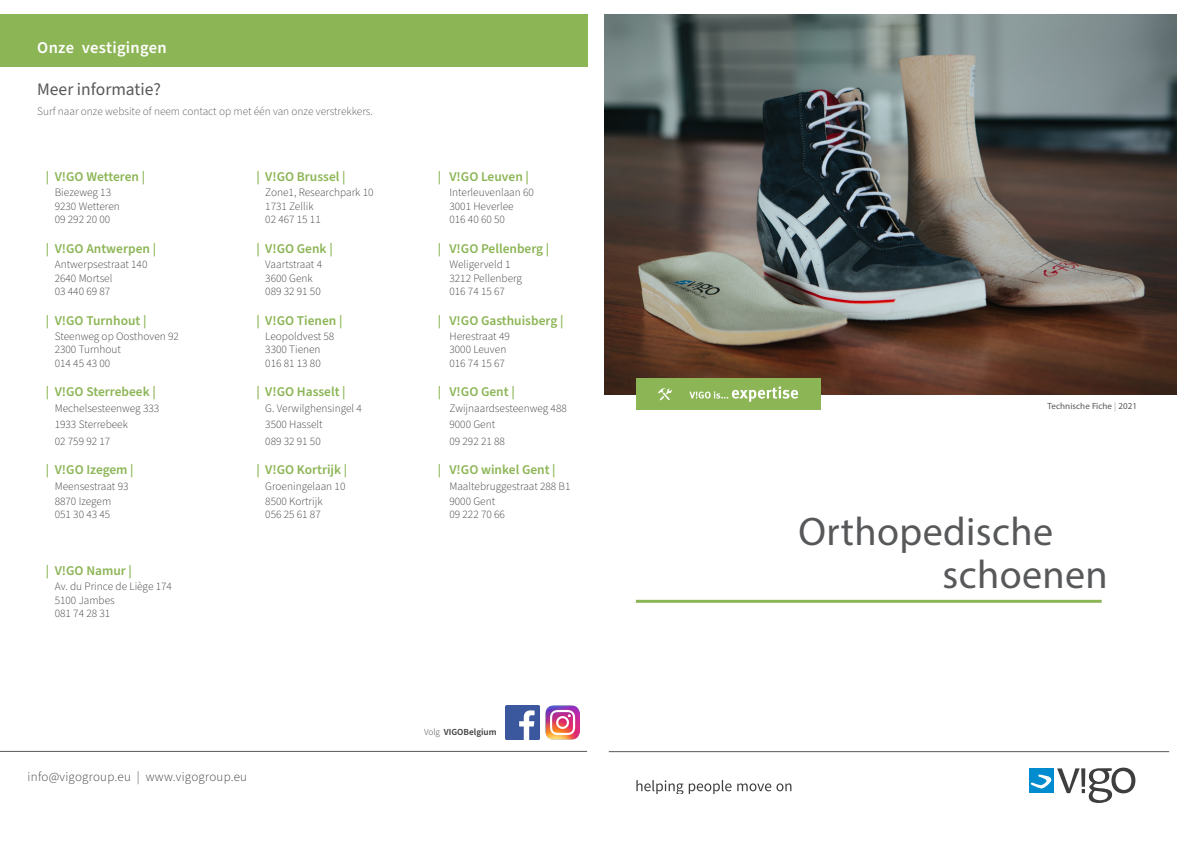
<style>
.page{position:relative;width:1191px;height:842px;background:#fff}
.page>*{position:absolute;margin:0;border:0;box-sizing:border-box;transform-origin:0 0}
.t1{font:40px "Myriad Pro";letter-spacing:.01em;color:#57585a}
.t2{font:17.5px "Source Sans Pro";color:#57585a}
.t3{font:600 16.5px "Source Sans Pro";letter-spacing:.02em;color:#fff}
.t4{font:600 13.4px "Source Sans Pro";color:#8cb555}
.t5{font:300 13px "Source Sans Pro";letter-spacing:.02em;color:#3e3e3f}
.t6{font:300 11.3px "Source Sans Pro";color:#3e3e3f}
.t7{font:300 11.3px "Source Sans Pro";color:#57585a}
.body{font:600 9.3px "Source Sans Pro";color:#3e3e3f}
.t8{font:9px "Myriad Pro";letter-spacing:.01em;color:#57585a}
.s1{font-weight:300}
.s2{font-family:"Source Sans Pro";font-weight:300}
</style>
<div class="page">
<img style="left:604px;top:14px;width:572px;height:380px">
<div style="left:1028px;top:768px;width:25px;height:25px;background:#008cce"></div>
<svg style="left:1030px;top:767px;width:105px;height:36px"></svg>
<svg style="left:636px;top:780px;width:47px;height:13px"></svg>
<svg style="left:689px;top:780px;width:42px;height:13px"></svg>
<svg style="left:737px;top:783px;width:54px;height:8px"></svg>
<hr style="left:609px;top:751px;width:560px;height:1px;background:#57585a">
<hr style="left:636px;top:600px;width:465px;height:3px;background:#8cb555">
<div style="left:636px;top:378px;width:184px;height:32px;background:#8cb555"></div>
<svg style="left:689px;top:386px;width:109px;height:16px"></svg>
<svg style="left:658px;top:388px;width:13px;height:12px"></svg>
<div style="left:0;top:14px;width:587px;height:53px;background:#8cb555"></div>
<hr style="left:0;top:751px;width:587px;height:1px;background:#57585a">
<img style="left:505px;top:705px;width:34px;height:34px">
<img style="left:545px;top:705px;width:34px;height:34px">
<p class="t3" style="left:37px;top:36px;width:131px">Onze vestigingen</p>
<p class="t2" style="left:37px;top:77px;width:125px">Meer informatie?</p>
<p class="t7" style="left:37px;top:103px;width:337px">Surf naar onze website of neem contact op met één van onze verstrekkers.</p>
<p class="t4" style="left:46px;top:168px;width:101px">| V!GO Wetteren |</p>
<p class="t4" style="left:256px;top:168px;width:91px">| V!GO Brussel |</p>
<p class="t4" style="left:438px;top:168px;width:93px">| V!GO Leuven |</p>
<p class="t6" style="left:55px;top:185px;width:58px">Biezeweg 13</p>
<p class="t6" style="left:265px;top:185px;width:110px">Zone1, Researchpark 10</p>
<p class="t6" style="left:449px;top:185px;width:86px">Interleuvenlaan 60</p>
<p class="t6" style="left:55px;top:199px;width:67px">9230 Wetteren</p>
<p class="t6" style="left:265px;top:199px;width:50px">1731 Zellik</p>
<p class="t6" style="left:449px;top:199px;width:66px">3001 Heverlee</p>
<p class="t6" style="left:55px;top:212px;width:57px">09 292 20 00</p>
<p class="t6" style="left:265px;top:212px;width:57px">02 467 15 11</p>
<p class="t6" style="left:449px;top:212px;width:57px">016 40 60 50</p>
<p class="t4" style="left:46px;top:239px;width:112px">| V!GO Antwerpen |</p>
<p class="t4" style="left:256px;top:239px;width:78px">| V!GO Genk |</p>
<p class="t4" style="left:438px;top:239px;width:113px">| V!GO Pellenberg |</p>
<p class="t6" style="left:55px;top:257px;width:94px">Antwerpsestraat 140</p>
<p class="t6" style="left:265px;top:257px;width:58px">Vaartstraat 4</p>
<p class="t6" style="left:449px;top:257px;width:63px">Weligerveld 1</p>
<p class="t6" style="left:55px;top:270px;width:59px">2640 Mortsel</p>
<p class="t6" style="left:265px;top:270px;width:49px">3600 Genk</p>
<p class="t6" style="left:449px;top:270px;width:74px">3212 Pellenberg</p>
<p class="t6" style="left:55px;top:284px;width:57px">03 440 69 87</p>
<p class="t6" style="left:265px;top:284px;width:57px">089 32 91 50</p>
<p class="t6" style="left:449px;top:284px;width:57px">016 74 15 67</p>
<p class="t4" style="left:46px;top:311px;width:102px">| V!GO Turnhout |</p>
<p class="t4" style="left:256px;top:311px;width:88px">| V!GO Tienen |</p>
<p class="t4" style="left:438px;top:311px;width:127px">| V!GO Gasthuisberg |</p>
<p class="t6" style="left:55px;top:329px;width:126px">Steenweg op Oosthoven 92</p>
<p class="t6" style="left:265px;top:329px;width:71px">Leopoldvest 58</p>
<p class="t6" style="left:449px;top:329px;width:62px">Herestraat 49</p>
<p class="t6" style="left:55px;top:342px;width:68px">2300 Turnhout</p>
<p class="t6" style="left:265px;top:342px;width:57px">3300 Tienen</p>
<p class="t6" style="left:449px;top:342px;width:58px">3000 Leuven</p>
<p class="t6" style="left:55px;top:355px;width:57px">014 45 43 00</p>
<p class="t6" style="left:265px;top:355px;width:57px">016 81 13 80</p>
<p class="t6" style="left:449px;top:355px;width:57px">016 74 15 67</p>
<p class="t4" style="left:46px;top:383px;width:111px">| V!GO Sterrebeek |</p>
<p class="t4" style="left:256px;top:383px;width:91px">| V!GO Hasselt |</p>
<p class="t4" style="left:438px;top:383px;width:79px">| V!GO Gent |</p>
<p class="t6" style="left:55px;top:401px;width:106px">Mechelsesteenweg 333</p>
<p class="t6" style="left:265px;top:401px;width:98px">G. Verwilghensingel 4</p>
<p class="t6" style="left:449px;top:401px;width:119px">Zwijnaardsesteenweg 488</p>
<p class="t6" style="left:55px;top:417px;width:75px">1933 Sterrebeek</p>
<p class="t6" style="left:265px;top:417px;width:59px">3500 Hasselt</p>
<p class="t6" style="left:449px;top:417px;width:47px">9000 Gent</p>
<p class="t6" style="left:55px;top:433px;width:57px">02 759 92 17</p>
<p class="t6" style="left:265px;top:433px;width:57px">089 32 91 50</p>
<p class="t6" style="left:449px;top:433px;width:57px">09 292 21 88</p>
<p class="t4" style="left:46px;top:461px;width:89px">| V!GO Izegem |</p>
<p class="t4" style="left:256px;top:461px;width:92px">| V!GO Kortrijk |</p>
<p class="t4" style="left:438px;top:461px;width:119px">| V!GO winkel Gent |</p>
<p class="t6" style="left:55px;top:478px;width:75px">Meensestraat 93</p>
<p class="t6" style="left:265px;top:478px;width:82px">Groeningelaan 10</p>
<p class="t6" style="left:449px;top:478px;width:123px">Maaltebruggestraat 288 B1</p>
<p class="t6" style="left:55px;top:494px;width:58px">8870 Izegem</p>
<p class="t6" style="left:265px;top:494px;width:59px">8500 Kortrijk</p>
<p class="t6" style="left:449px;top:494px;width:47px">9000 Gent</p>
<p class="t6" style="left:55px;top:507px;width:57px">051 30 43 45</p>
<p class="t6" style="left:265px;top:507px;width:57px">056 25 61 87</p>
<p class="t6" style="left:449px;top:507px;width:57px">09 222 70 66</p>
<p class="t4" style="left:46px;top:561px;width:88px">| V!GO Namur |</p>
<p class="t6" style="left:55px;top:579px;width:119px">Av. du Prince de Liège 174</p>
<p class="t6" style="left:55px;top:592px;width:62px">5100 Jambes</p>
<p class="t6" style="left:55px;top:606px;width:57px">081 74 28 31</p>
<p class="t5" style="left:28px;top:768px;width:221px">info@vigogroup.eu | www.vigogroup.eu</p>
<p class="body" style="left:424px;top:726px;width:74px"><span class="s1">Volg</span> VIGOBelgium</p>
<p class="t8" style="left:1047px;top:400px;width:91px">Technische Fiche <span class="s2">|</span> 2021</p>
<p class="t1" style="left:798px;top:507px;width:256px">Orthopedische</p>
<p class="t1" style="left:942px;top:550px;width:167px">schoenen</p>
</div>
